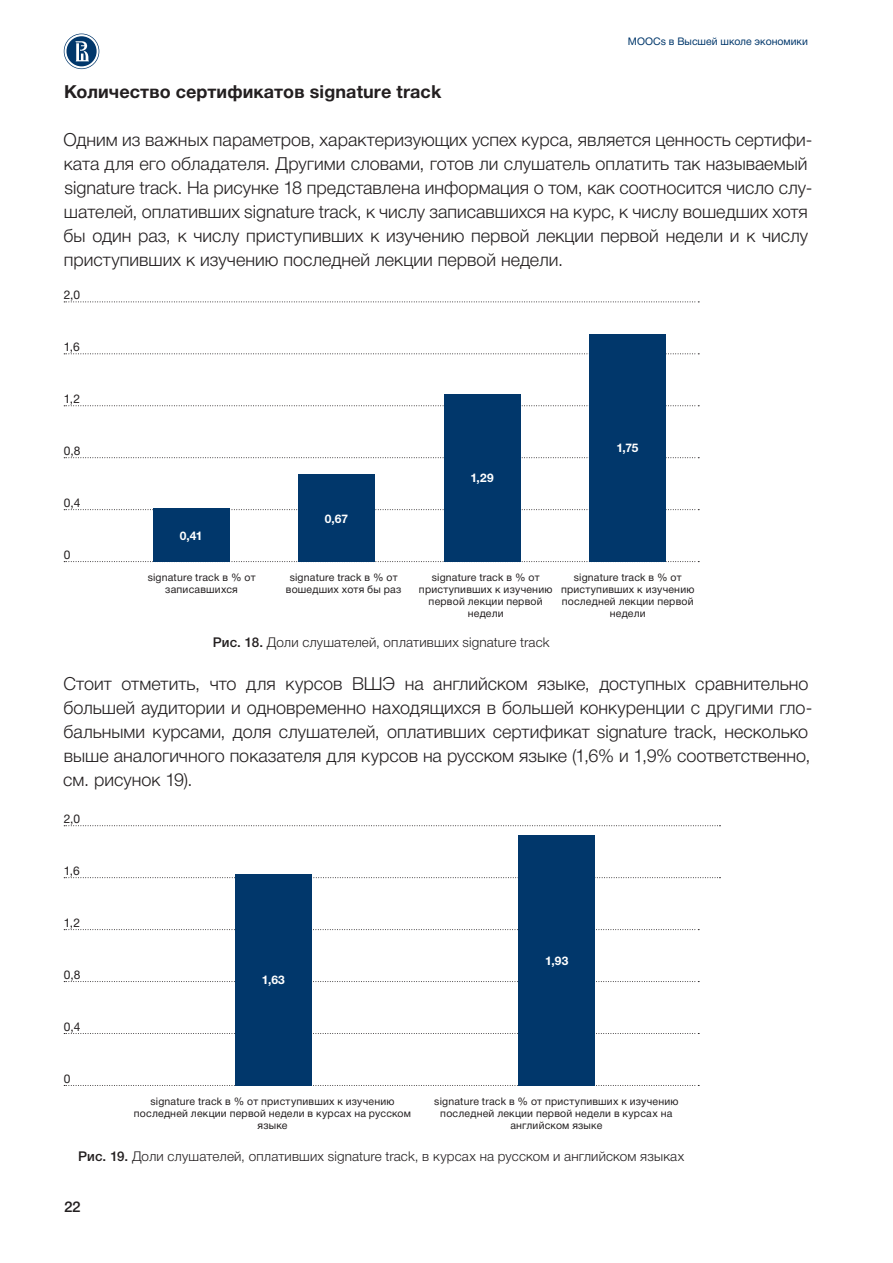
<style>
.page{position:relative;width:893px;height:1263px;background:#fff}
.page>*{position:absolute;margin:0;border:0;box-sizing:border-box;transform-origin:0 0}
.t1{font:300 18px/24px "Helvetica Neue Cyr";color:#231f20}
.t2{font:700 18px "Helvetica Neue Cyr";letter-spacing:.005em;color:#231f20}
.t3{font:500 15px "Helvetica Neue Cyr";color:#231f20}
.t4{font:300 13.5px "Helvetica Neue Cyr";letter-spacing:.01em;color:#231f20}
.t5{font:12px "Helvetica Neue Cyr";color:#231f20}
.t6{font:700 12px "Helvetica Neue Cyr";letter-spacing:.005em;color:#fff}
.t7{font:10.5px/12px "Helvetica Neue Cyr";letter-spacing:.02em;color:#231f20;text-align:center}
.t8{font:10.5px "Helvetica Neue Cyr";color:#01376b}
.s1{font-weight:500}
</style>
<div class="page">
<svg style="left:64px;top:34px;width:35px;height:35px"></svg>
<svg style="left:64px;top:34px;width:35px;height:34px"></svg>
<svg style="left:66px;top:36px;width:31px;height:30px"></svg>
<svg style="left:64px;top:301px;width:635px;height:1px"></svg>
<svg style="left:64px;top:353px;width:635px;height:1px"></svg>
<svg style="left:64px;top:405px;width:635px;height:1px"></svg>
<svg style="left:64px;top:457px;width:635px;height:1px"></svg>
<svg style="left:64px;top:509px;width:635px;height:1px"></svg>
<svg style="left:64px;top:561px;width:635px;height:1px"></svg>
<div style="left:153px;top:509px;width:76px;height:53px;background:#01376b"></div>
<div style="left:298px;top:475px;width:77px;height:87px;background:#01376b"></div>
<div style="left:444px;top:394px;width:76px;height:168px;background:#01376b"></div>
<div style="left:589px;top:334px;width:77px;height:228px;background:#01376b"></div>
<svg style="left:64px;top:825px;width:656px;height:1px"></svg>
<svg style="left:64px;top:877px;width:656px;height:1px"></svg>
<svg style="left:64px;top:929px;width:635px;height:1px"></svg>
<svg style="left:64px;top:981px;width:635px;height:1px"></svg>
<svg style="left:64px;top:1033px;width:635px;height:1px"></svg>
<svg style="left:64px;top:1085px;width:635px;height:1px"></svg>
<div style="left:235px;top:874px;width:77px;height:212px;background:#01376b"></div>
<div style="left:519px;top:835px;width:76px;height:251px;background:#01376b"></div>
<p class="t8" style="left:628px;top:37px;width:181px">MOOCs в Высшей школе экономики</p>
<p class="t2" style="left:64px;top:85px;width:379px">Количество сертификатов signature track</p>
<p class="t1" style="left:63px;top:130px;width:750px">Одним из важных параметров, характеризующих успех курса, является ценность сертифи&shy;ката для его обладателя. Другими словами, готов ли слушатель оплатить так называемый signature track. На рисунке 18 представлена информация о том, как соотносится число слу&shy;шателей, оплативших signature track, к числу записавшихся на курс, к числу вошедших хотя бы один раз, к числу приступивших к изучению первой лекции первой недели и к числу приступивших к изучению последней лекции первой недели.</p>
<p class="t5" style="left:64px;top:291px;width:18px">2,0</p>
<p class="t5" style="left:64px;top:342px;width:18px">1,6</p>
<p class="t5" style="left:64px;top:394px;width:18px">1,2</p>
<p class="t5" style="left:64px;top:446px;width:18px">0,8</p>
<p class="t5" style="left:64px;top:498px;width:18px">0,4</p>
<p class="t5" style="left:64px;top:550px;width:8px">0</p>
<p class="t6" style="left:180px;top:531px;width:24px">0,41</p>
<p class="t6" style="left:325px;top:514px;width:25px">0,67</p>
<p class="t6" style="left:470px;top:474px;width:25px">1,29</p>
<p class="t6" style="left:616px;top:444px;width:24px">1,75</p>
<p class="t7" style="left:148px;top:572px;width:109px">signature track в % от записавшихся</p>
<p class="t7" style="left:286px;top:572px;width:117px">signature track в % от вошедших хотя бы раз</p>
<p class="t7" style="left:419px;top:572px;width:135px">signature track в % от приступивших к изучению первой лекции первой недели</p>
<p class="t7" style="left:561px;top:572px;width:135px">signature track в % от приступивших к изучению последней лекции первой недели</p>
<p class="t4" style="left:213px;top:637px;width:338px"><span class="s1">Рис. 18.</span> Доли слушателей, оплативших signature track</p>
<p class="t1" style="left:63px;top:673px;width:751px">Стоит отметить, что для курсов ВШЭ на английском языке, доступных сравнительно большей аудитории и одновременно находящихся в большей конкуренции с другими гло&shy;бальными курсами, доля слушателей, оплативших сертификат signature track, несколько выше аналогичного показателя для курсов на русском языке (1,6% и 1,9% соответственно, см. рисунок 19).</p>
<p class="t5" style="left:64px;top:814px;width:18px">2,0</p>
<p class="t5" style="left:64px;top:866px;width:18px">1,6</p>
<p class="t5" style="left:64px;top:918px;width:18px">1,2</p>
<p class="t5" style="left:64px;top:970px;width:18px">0,8</p>
<p class="t5" style="left:64px;top:1022px;width:18px">0,4</p>
<p class="t5" style="left:64px;top:1074px;width:8px">0</p>
<p class="t6" style="left:262px;top:976px;width:25px">1,63</p>
<p class="t6" style="left:545px;top:956px;width:25px">1,93</p>
<p class="t7" style="left:134px;top:1096px;width:279px">signature track в % от приступивших к изучению последней лекции первой недели в курсах на русском языке</p>
<p class="t7" style="left:434px;top:1096px;width:246px">signature track в % от приступивших к изучению последней лекции первой недели в курсах на английском языке</p>
<p class="t4" style="left:78px;top:1151px;width:608px"><span class="s1">Рис. 19.</span> Доли слушателей, оплативших signature track, в курсах на русском и английском языках</p>
<p class="t3" style="left:64px;top:1201px;width:18px">22</p>
</div>
